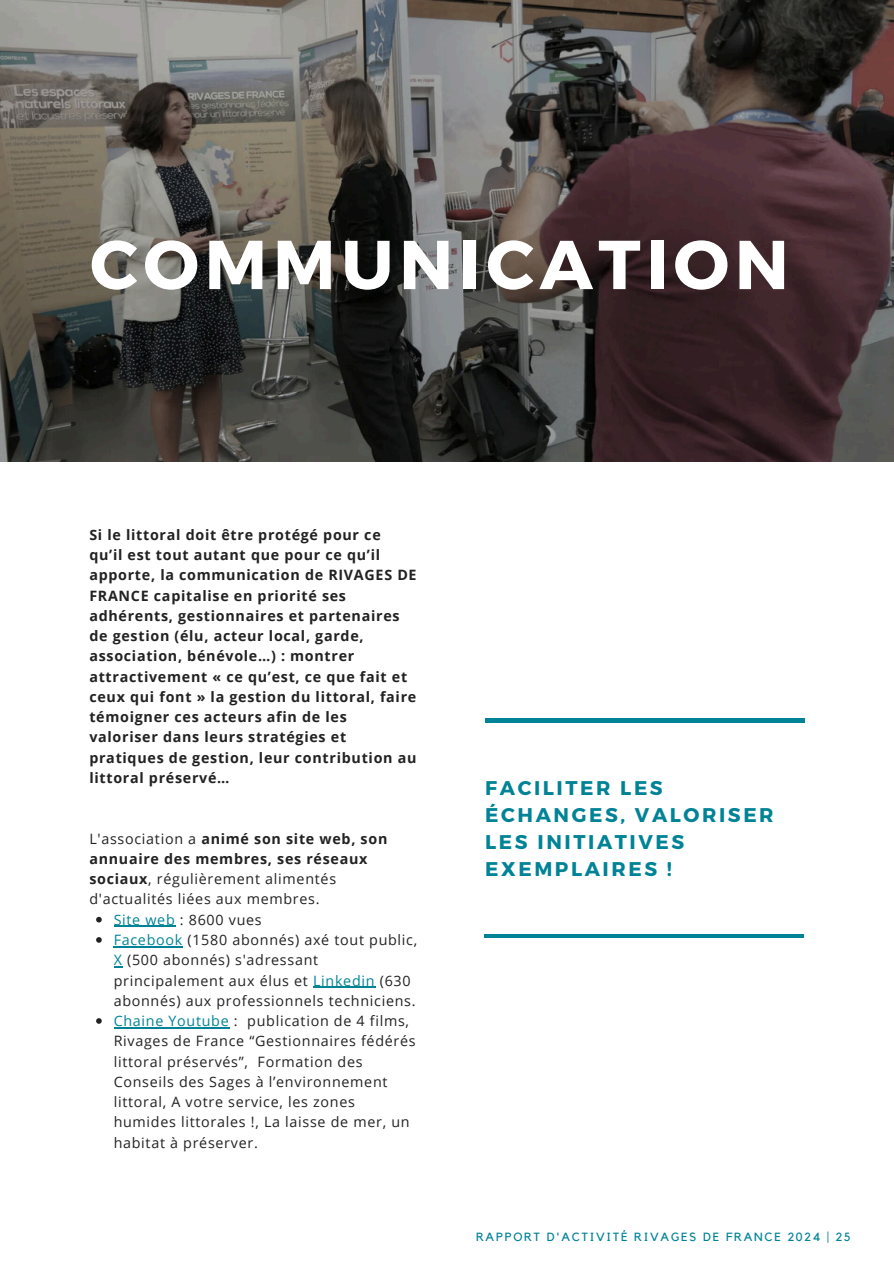
<style>
.page{position:relative;width:894px;height:1264px;background:#fff}
.page>*{position:absolute;margin:0;border:0;box-sizing:border-box;transform-origin:0 0}
.t1{font:700 69px "Montserrat";letter-spacing:.08em;color:#fff}
.t2{font:700 19.8px/27px "Montserrat";letter-spacing:.13em;color:#008396}
.t3{font:14.25px/20.2px "Open Sans";letter-spacing:.05em;color:#222}
.t4{font:700 14.25px/20.2px "Open Sans";letter-spacing:.05em;color:#222}
.t5{font:11.85px "Kollektif";letter-spacing:.15em;color:#008396}
.s1{font-weight:700}
.s2{color:#008396}
</style>
<div class="page">
<img style="left:0;top:0;width:893px;height:461px">
<hr style="left:485px;top:718px;width:319px;height:4px;background:#008396">
<hr style="left:484px;top:934px;width:319px;height:3px;background:#008396">
<svg style="left:96px;top:916px;width:6px;height:6px"></svg>
<hr style="left:114px;top:925px;width:61px;height:2px;background:#008396">
<svg style="left:96px;top:937px;width:6px;height:5px"></svg>
<hr style="left:114px;top:946px;width:69px;height:1px;background:#008396">
<hr style="left:313px;top:986px;width:62px;height:1px;background:#008396">
<svg style="left:96px;top:1018px;width:6px;height:5px"></svg>
<hr style="left:114px;top:1027px;width:115px;height:1px;background:#008396">
<p class="t1" style="left:90px;top:220px;width:700px">COMMUNICATION</p>
<h3 class="t4" style="left:89px;top:524px;width:329px">Si le littoral doit être protégé pour ce qu’il est tout autant que pour ce qu’il apporte, la communication de RIVAGES DE FRANCE capitalise en priorité ses adhérents, gestionnaires et partenaires de gestion (élu, acteur local, garde, association, bénévole…) : montrer attractivement « ce qu’est, ce que fait et ceux qui font » la gestion du littoral, faire témoigner ces acteurs afin de les valoriser dans leurs stratégies et pratiques de gestion, leur contribution au littoral préservé…</h3>
<h4 class="t3" style="left:89px;top:828px;width:299px">L'association a <span class="s1">animé son site web, son annuaire des membres, ses réseaux sociaux</span>, régulièrement alimentés d'actualités liées aux membres.</h4>
<p class="t3" style="left:114px;top:909px;width:149px"><span class="s2">Site web</span> : 8600 vues</p>
<p class="t3" style="left:114px;top:929px;width:305px"><span class="s2">Facebook</span> (1580 abonnés) axé tout public, <span class="s2">X</span> (500 abonnés) s'adressant principalement aux élus et <span class="s2">Linkedin</span> (630 abonnés) aux professionnels techniciens.</p>
<p class="t3" style="left:114px;top:1010px;width:303px"><span class="s2">Chaine Youtube</span> : publication de 4 films, Rivages de France “Gestionnaires fédérés littoral préservés”, Formation des Conseils des Sages à l’environnement littoral, A votre service, les zones humides littorales !, La laisse de mer, un habitat à préserver.</p>
<h1 class="t2" style="left:485px;top:773px;width:290px">FACILITER LES<br>ÉCHANGES, VALORISER<br>LES INITIATIVES<br>EXEMPLAIRES !</h1>
<p class="t5" style="left:476px;top:1231px;width:376px">RAPPORT D'ACTIVITÉ RIVAGES DE FRANCE 2024 | 25</p>
</div>
